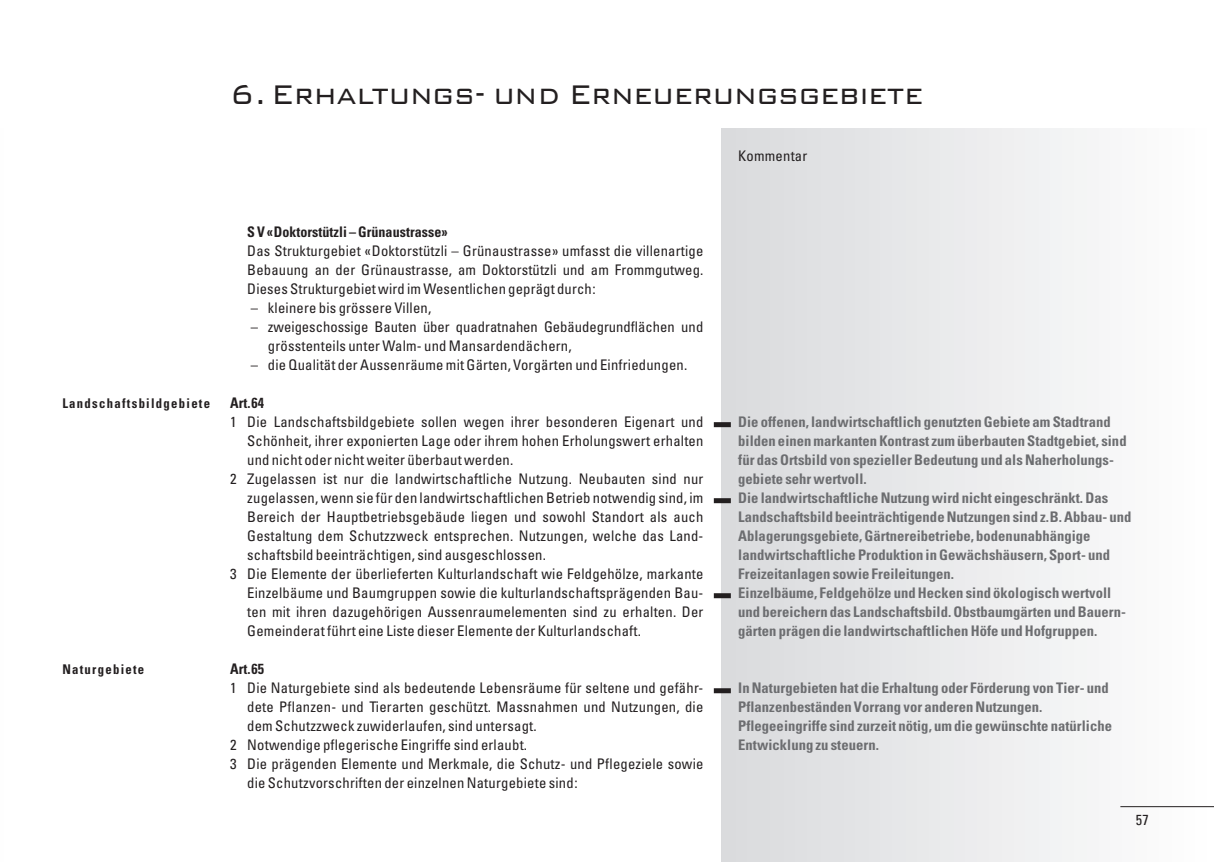
<style>
.page{position:relative;width:1214px;height:862px;background:#fff}
.page>*{position:absolute;margin:0;border:0;box-sizing:border-box;transform-origin:0 0}
.t1{font:300 36px "Bank Gothic BT";color:#231f20;scale:.9 1}
.t2{font:condensed 14.6px/19px "Univers";letter-spacing:.015em;color:#231f20;text-align:justify}
.t3{font:700 condensed 14.6px/19px "Univers";letter-spacing:.005em;color:#6c6d70}
.t4{font:700 condensed 14.6px "Univers";letter-spacing:.005em;color:#231f20;scale:.96 1}
.t5{font:700 condensed 13.4px "Univers";letter-spacing:.1em;color:#231f20;scale:.95 1}
</style>
<div class="page">
<div style="left:721px;top:128px;width:492px;height:734px;background:linear-gradient(to right,#d9dadc,#fefefe)"></div>
<div style="left:713px;top:422px;width:17px;height:5px;background:#231f20"></div>
<div style="left:713px;top:498px;width:17px;height:5px;background:#231f20"></div>
<div style="left:713px;top:593px;width:17px;height:5px;background:#231f20"></div>
<hr style="left:1120px;top:806px;width:93px;height:1px;background:#231f20">
<div style="left:713px;top:688px;width:17px;height:5px;background:#231f20"></div>
<h1 class="t1" style="left:230px;top:76px;width:771px">6. Erhaltungs- und Erneuerungsgebiete</h1>
<p class="t2" style="left:738px;top:146px;width:71px">Kommentar</p>
<p class="t5" style="left:62px;top:395px;width:157px">Landschaftsbildgebiete</p>
<p class="t5" style="left:62px;top:661px;width:88px">Naturgebiete</p>
<p class="t4" style="left:247px;top:223px;width:210px">S V «Doktorstützli – Grünaustrasse»</p>
<p class="t2" style="left:247px;top:241px;width:457px">Das Strukturgebiet «Doktorstützli – Grünaustrasse» umfasst die villenartige Bebauung an der Grünaustrasse, am Doktorstützli und am Frommgutweg.<br>Dieses Strukturgebiet wird im Wesentlichen geprägt durch:</p>
<p class="t2" style="left:251px;top:298px;width:182px">– kleinere bis grössere Villen,</p>
<p class="t2" style="left:268px;top:317px;width:437px;text-indent:-17px">– zweigeschossige Bauten über quadratnahen Gebäudegrundflächen und grösstenteils unter Walm- und Mansardendächern,</p>
<p class="t2" style="left:251px;top:355px;width:438px">– die Qualität der Aussenräume mit Gärten, Vorgärten und Einfriedungen.</p>
<p class="t4" style="left:230px;top:394px;width:37px">Art.64</p>
<p class="t2" style="left:230px;top:412px;width:474px">1 Die Landschaftsbildgebiete sollen wegen ihrer besonderen Eigenart und</p>
<p class="t2" style="left:247px;top:431px;width:457px">Schönheit, ihrer exponierten Lage oder ihrem hohen Erholungswert erhalten</p>
<p class="t2" style="left:247px;top:450px;width:267px">und nicht oder nicht weiter überbaut werden.</p>
<p class="t2" style="left:230px;top:469px;width:474px">2 Zugelassen ist nur die landwirtschaftliche Nutzung. Neubauten sind nur</p>
<p class="t2" style="left:247px;top:488px;width:457px">zugelassen, wenn sie für den landwirtschaftlichen Betrieb notwendig sind, im</p>
<p class="t2" style="left:247px;top:507px;width:457px">Bereich der Hauptbetriebsgebäude liegen und sowohl Standort als auch</p>
<p class="t2" style="left:247px;top:526px;width:457px">Gestaltung dem Schutzzweck entsprechen. Nutzungen, welche das Land-</p>
<p class="t2" style="left:247px;top:545px;width:300px">schaftsbild beeinträchtigen, sind ausgeschlossen.</p>
<p class="t2" style="left:230px;top:564px;width:474px">3 Die Elemente der überlieferten Kulturlandschaft wie Feldgehölze, markante</p>
<p class="t2" style="left:247px;top:583px;width:457px">Einzelbäume und Baumgruppen sowie die kulturlandschaftsprägenden Bau-</p>
<p class="t2" style="left:247px;top:602px;width:457px">ten mit ihren dazugehörigen Aussenraumelementen sind zu erhalten. Der</p>
<p class="t2" style="left:247px;top:621px;width:395px">Gemeinderat führt eine Liste dieser Elemente der Kulturlandschaft.</p>
<p class="t4" style="left:230px;top:660px;width:37px">Art.65</p>
<p class="t2" style="left:230px;top:678px;width:474px">1 Die Naturgebiete sind als bedeutende Lebensräume für seltene und gefähr-</p>
<p class="t2" style="left:247px;top:697px;width:457px">dete Pflanzen- und Tierarten geschützt. Massnahmen und Nutzungen, die</p>
<p class="t2" style="left:247px;top:716px;width:291px">dem Schutzzweck zuwiderlaufen, sind untersagt.</p>
<p class="t2" style="left:230px;top:735px;width:298px">2 Notwendige pflegerische Eingriffe sind erlaubt.</p>
<p class="t2" style="left:230px;top:754px;width:474px">3 Die prägenden Elemente und Merkmale, die Schutz- und Pflegeziele sowie</p>
<p class="t2" style="left:247px;top:773px;width:332px">die Schutzvorschriften der einzelnen Naturgebiete sind:</p>
<p class="t3" style="left:738px;top:412px;width:395px">Die offenen, landwirtschaftlich genutzten Gebiete am Stadtrand bilden einen markanten Kontrast zum überbauten Stadtgebiet, sind für das Ortsbild von spezieller Bedeutung und als Naherholungs&shy;gebiete sehr wertvoll.<br>Die landwirtschaftliche Nutzung wird nicht eingeschränkt. Das Landschaftsbild beeinträchtigende Nutzungen sind z.B. Abbau- und Ablagerungsgebiete, Gärtnereibetriebe, bodenunabhängige landwirtschaftliche Produktion in Gewächshäusern, Sport- und Freizeitanlagen sowie Freileitungen.<br>Einzelbäume, Feldgehölze und Hecken sind ökologisch wertvoll und bereichern das Landschaftsbild. Obstbaumgärten und Bauern&shy;gärten prägen die landwirtschaftlichen Höfe und Hofgruppen.</p>
<p class="t3" style="left:738px;top:678px;width:375px">In Naturgebieten hat die Erhaltung oder Förderung von Tier- und Pflanzenbeständen Vorrang vor anderen Nutzungen.<br>Pflegeeingriffe sind zurzeit nötig, um die gewünschte natürliche Entwicklung zu steuern.</p>
<p class="t2" style="left:1135px;top:810px;width:14px">57</p>
</div>
